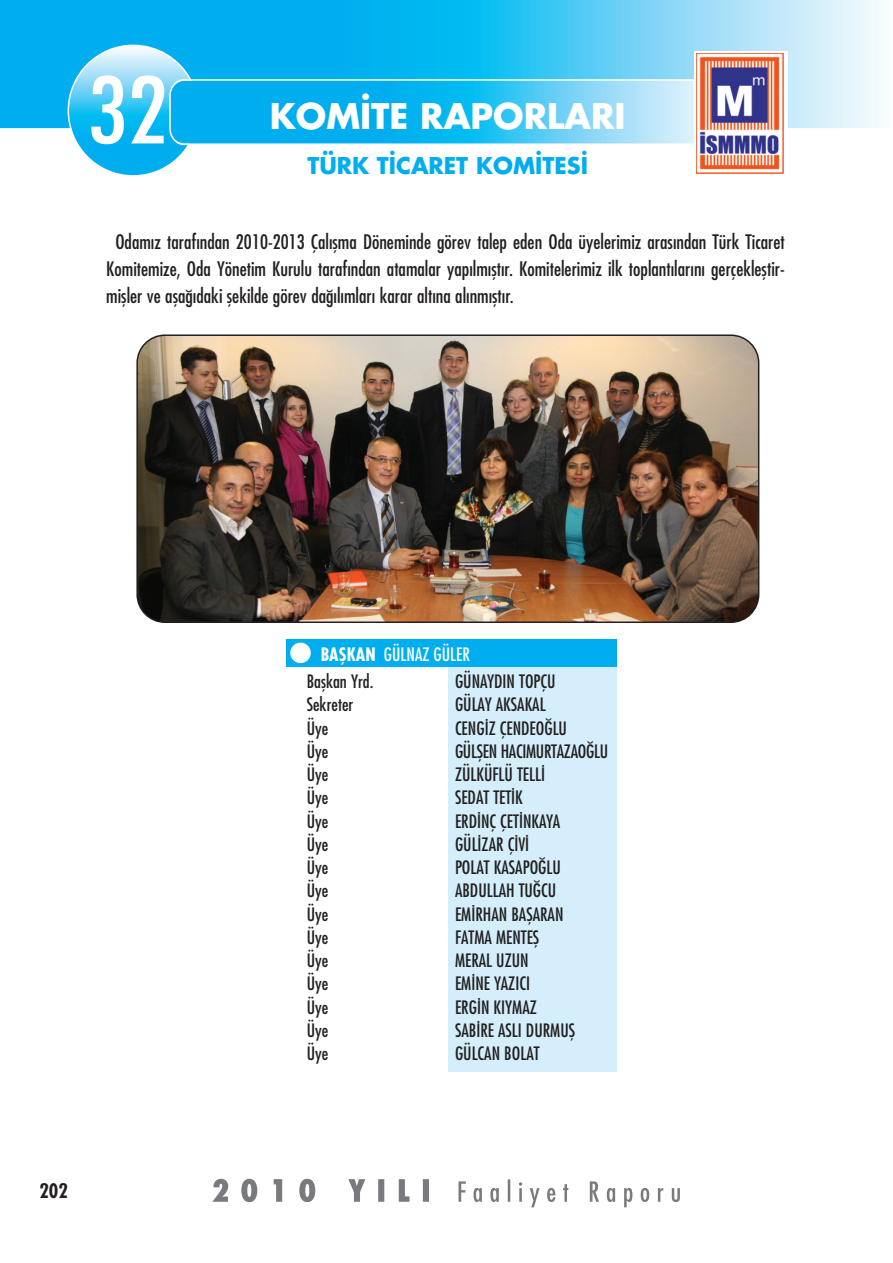
<style>
.page{position:relative;width:893px;height:1263px;background:#fff}
.page>*{position:absolute;margin:0;border:0;box-sizing:border-box;transform-origin:0 0}
.t1{font:89.25px "Futura Cond Nr Tr";color:#fff;scale:1.1 1}
.t2{font:34.35px "Futura Bold Tr";color:#fff}
.t3{font:22.5px "Futura Bold Tr";color:#00aeef}
.t4{font:19.5px/27px "Futura Cond Nr Tr";color:#231f20;text-align:justify}
.t5{font:700 condensed 19.5px "Futura";color:#231f20}
.t6{font:18px "Futura Cond Nr Tr";color:#231f20}
.t7{font:18px/27.3px "Futura Cond Nr Tr";color:#fff}
.s1{font-family:"Futura Cond Bold Tr"}
.s2{color:#231f20}
</style>
<div class="page">
<svg style="left:0;top:0;width:879px;height:129px;background:#45c5f3"></svg>
<svg style="left:169px;top:80px;width:564px;height:64px;background:#36c0f2"></svg>
<div style="left:169px;top:79px;width:565px;height:66px;border:2px solid #fff;border-radius:16px"></div>
<svg style="left:67px;top:44px;width:126px;height:132px;background:#51c9f4"></svg>
<div style="left:694px;top:52px;width:93px;height:125px;background:linear-gradient(to right,#fff,#fff)"></div>
<img style="left:696px;top:53px;width:87px;height:121px">
<svg style="left:212px;top:1179px;width:217px;height:23px"></svg>
<svg style="left:458px;top:1179px;width:222px;height:28px"></svg>
<img style="left:136px;top:334px;width:623px;height:289px">
<div style="left:448px;top:653px;width:169px;height:418px;background:#d4effb"></div>
<div style="left:286px;top:640px;width:331px;height:27px;background:#00aeef"></div>
<div style="left:290px;top:643px;width:21px;height:20px;background:#fff;border-radius:50%"></div>
<h1 class="t1" style="left:87px;top:76px;width:75px">32</h1>
<h2 class="t2" style="left:270px;top:104px;width:357px">KOMİTE RAPORLARI</h2>
<p class="t3" style="left:307px;top:157px;width:282px">TÜRK TİCARET KOMİTESİ</p>
<p class="t4" style="left:106px;top:230px;width:680px;text-indent:9px">Odamız tarafından 2010-2013 Çalışma Döneminde görev talep eden Oda üyelerimiz arasından Türk Ticaret Komitemize, Oda Yönetim Kurulu tarafından atamalar yapılmıştır. Komitelerimiz ilk toplantılarını gerçekleştir&shy;mişler ve aşağıdaki şekilde görev dağılımları karar altına alınmıştır.</p>
<p class="t5" style="left:39px;top:1178px;width:30px">202</p>
<p class="t7" style="left:307px;top:642px;width:165px;text-indent:14px"><span class="s1">BAfiKAN</span> GÜLNAZ GÜLER<br><span class="s2">Başkan Yrd.</span></p>
<p class="t6" style="left:455px;top:675px;width:102px">GÜNAYDIN TOPÇU</p>
<p class="t6" style="left:307px;top:698px;width:48px">Sekreter</p>
<p class="t6" style="left:455px;top:698px;width:92px">GÜLAY AKSAKAL</p>
<p class="t6" style="left:307px;top:721px;width:23px">Üye</p>
<p class="t6" style="left:455px;top:721px;width:114px">CENGİZ ÇENDEOĞLU</p>
<p class="t6" style="left:307px;top:744px;width:23px">Üye</p>
<p class="t6" style="left:455px;top:744px;width:155px">GÜLŞEN HACIMURTAZAOĞLU</p>
<p class="t6" style="left:307px;top:768px;width:23px">Üye</p>
<p class="t6" style="left:455px;top:768px;width:92px">ZÜLKÜFLÜ TELLİ</p>
<p class="t6" style="left:307px;top:791px;width:23px">Üye</p>
<p class="t6" style="left:455px;top:791px;width:69px">SEDAT TETİK</p>
<p class="t6" style="left:307px;top:814px;width:23px">Üye</p>
<p class="t6" style="left:455px;top:814px;width:107px">ERDİNÇ ÇETİNKAYA</p>
<p class="t6" style="left:307px;top:837px;width:23px">Üye</p>
<p class="t6" style="left:455px;top:837px;width:76px">GÜLİZAR ÇİVİ</p>
<p class="t6" style="left:307px;top:861px;width:23px">Üye</p>
<p class="t6" style="left:455px;top:861px;width:107px">POLAT KASAPOĞLU</p>
<p class="t6" style="left:307px;top:884px;width:23px">Üye</p>
<p class="t6" style="left:455px;top:884px;width:103px">ABDULLAH TUĞCU</p>
<p class="t6" style="left:307px;top:907px;width:23px">Üye</p>
<p class="t6" style="left:455px;top:907px;width:110px">EMİRHAN BAŞARAN</p>
<p class="t6" style="left:307px;top:930px;width:23px">Üye</p>
<p class="t6" style="left:455px;top:930px;width:86px">FATMA MENTEŞ</p>
<p class="t6" style="left:307px;top:954px;width:23px">Üye</p>
<p class="t6" style="left:455px;top:954px;width:75px">MERAL UZUN</p>
<p class="t6" style="left:307px;top:977px;width:23px">Üye</p>
<p class="t6" style="left:455px;top:977px;width:77px">EMİNE YAZICI</p>
<p class="t6" style="left:307px;top:1000px;width:23px">Üye</p>
<p class="t6" style="left:455px;top:1000px;width:83px">ERGİN KIYMAZ</p>
<p class="t6" style="left:307px;top:1023px;width:23px">Üye</p>
<p class="t6" style="left:455px;top:1023px;width:122px">SABİRE ASLI DURMUŞ</p>
<p class="t6" style="left:307px;top:1047px;width:23px">Üye</p>
<p class="t6" style="left:455px;top:1047px;width:86px">GÜLCAN BOLAT</p>
</div>
